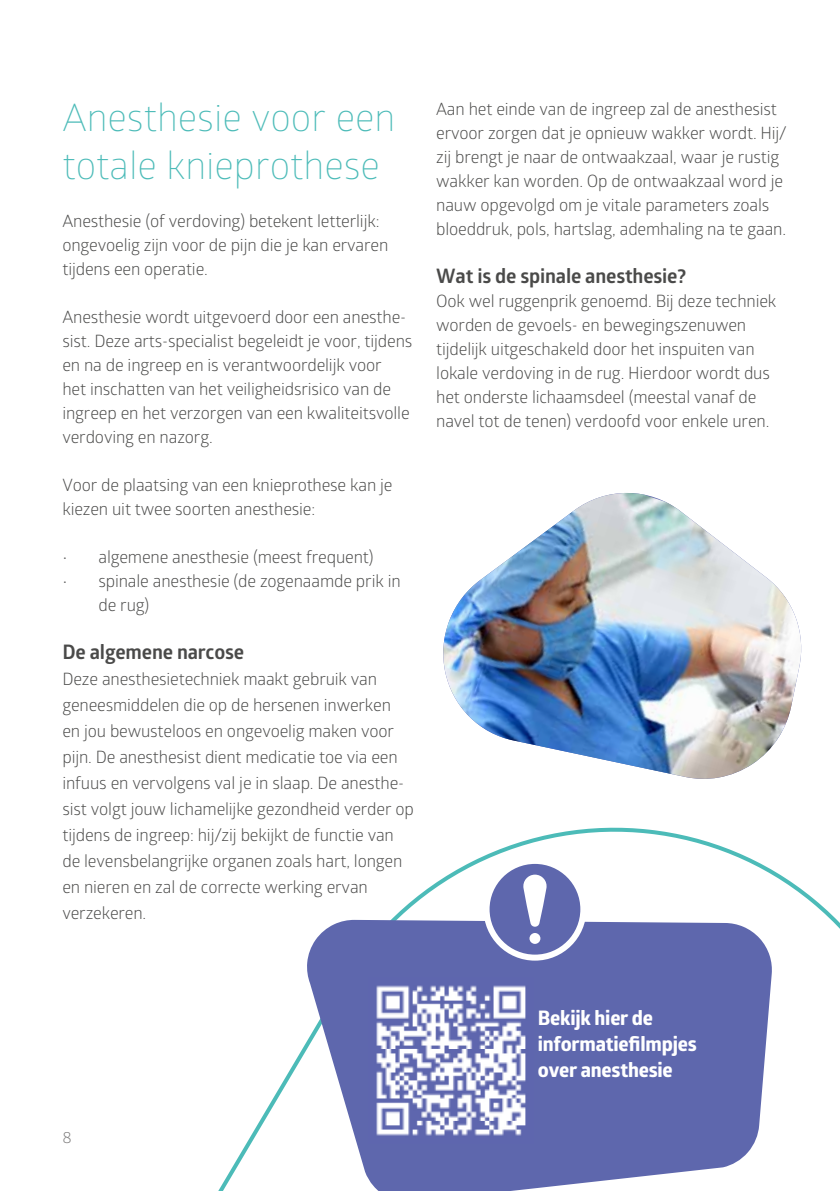
<style>
.page{position:relative;width:840px;height:1191px;background:#fff}
.page>*{position:absolute;margin:0;border:0;box-sizing:border-box;transform-origin:0 0}
.t1{font:300 38px/48px "Glober";color:#4cbbb8}
.t2{font:700 20px/26px "Globerx";letter-spacing:-.01em;color:#fff}
.t3{font:700 20px "Glober";letter-spacing:-.01em;color:#4a4a49}
.t4{font:17px/24px "Glober";letter-spacing:-.01em;color:#4a4a49}
.t5{font:16px "Glober";color:#7c7b7b}
</style>
<div class="page">
<svg style="left:218px;top:827px;width:621px;height:364px"></svg>
<svg style="left:306px;top:919px;width:465px;height:272px;background:#767eb9"></svg>
<div style="left:486px;top:861px;width:97px;height:96px;background:#5e67ad;border-radius:50%"></div>
<div style="left:483px;top:858px;width:103px;height:102px;border:6px solid #fff;border-radius:50%"></div>
<svg style="left:523px;top:874px;width:24px;height:70px"></svg>
<img style="left:443px;top:493px;width:359px;height:286px">
<img style="left:368px;top:977px;width:165px;height:166px">
<h1 class="t1" style="left:62px;top:91px;width:334px">Anesthesie voor een totale knieprothese</h1>
<p class="t4" style="left:62px;top:208px;width:327px">Anesthesie (of verdoving) betekent letterlijk: ongevoelig zijn voor de pijn die je kan ervaren tijdens een operatie.</p>
<p class="t4" style="left:62px;top:304px;width:351px">Anesthesie wordt uitgevoerd door een anesthe&shy;sist. Deze arts-specialist begeleidt je voor, tijdens en na de ingreep en is verantwoordelijk voor<br>het inschatten van het veiligheidsrisico van de ingreep en het verzorgen van een kwaliteitsvolle verdoving en nazorg.</p>
<p class="t4" style="left:62px;top:472px;width:331px">Voor de plaatsing van een knieprothese kan je kiezen uit twee soorten anesthesie:</p>
<p class="t4" style="left:62px;top:544px;width:312px">• algemene anesthesie (meest frequent)</p>
<p class="t4" style="left:98px;top:568px;width:303px;text-indent:-36px">• spinale anesthesie (de zogenaamde prik in de rug)</p>
<p class="t3" style="left:62px;top:637px;width:183px">De algemene narcose</p>
<p class="t4" style="left:62px;top:665px;width:353px;line-height:26px">Deze anesthesietechniek maakt gebruik van geneesmiddelen die op de hersenen inwerken<br>en jou bewusteloos en ongevoelig maken voor pijn. De anesthesist dient medicatie toe via een infuus en vervolgens val je in slaap. De anesthe&shy;sist volgt jouw lichamelijke gezondheid verder op tijdens de ingreep: hij/zij bekijkt de functie van de levensbelangrijke organen zoals hart, longen en nieren en zal de correcte werking ervan verzekeren.</p>
<p class="t4" style="left:436px;top:96px;width:352px">Aan het einde van de ingreep zal de anesthesist ervoor zorgen dat je opnieuw wakker wordt. Hij/ zij brengt je naar de ontwaakzaal, waar je rustig wakker kan worden. Op de ontwaakzaal word je nauw opgevolgd om je vitale parameters zoals bloeddruk, pols, hartslag, ademhaling na te gaan.</p>
<p class="t3" style="left:436px;top:262px;width:251px">Wat is de spinale anesthesie?</p>
<p class="t4" style="left:436px;top:288px;width:341px">Ook wel ruggenprik genoemd. Bij deze techniek worden de gevoels- en bewegingszenuwen tijdelijk uitgeschakeld door het inspuiten van lokale verdoving in de rug. Hierdoor wordt dus het onderste lichaamsdeel (meestal vanaf de navel tot de tenen) verdoofd voor enkele uren.</p>
<p class="t5" style="left:63px;top:1125px;width:11px">8</p>
<p class="t2" style="left:537px;top:1004px;width:160px">Bekijk hier de informatiefilmpjes over anesthesie</p>
</div>
